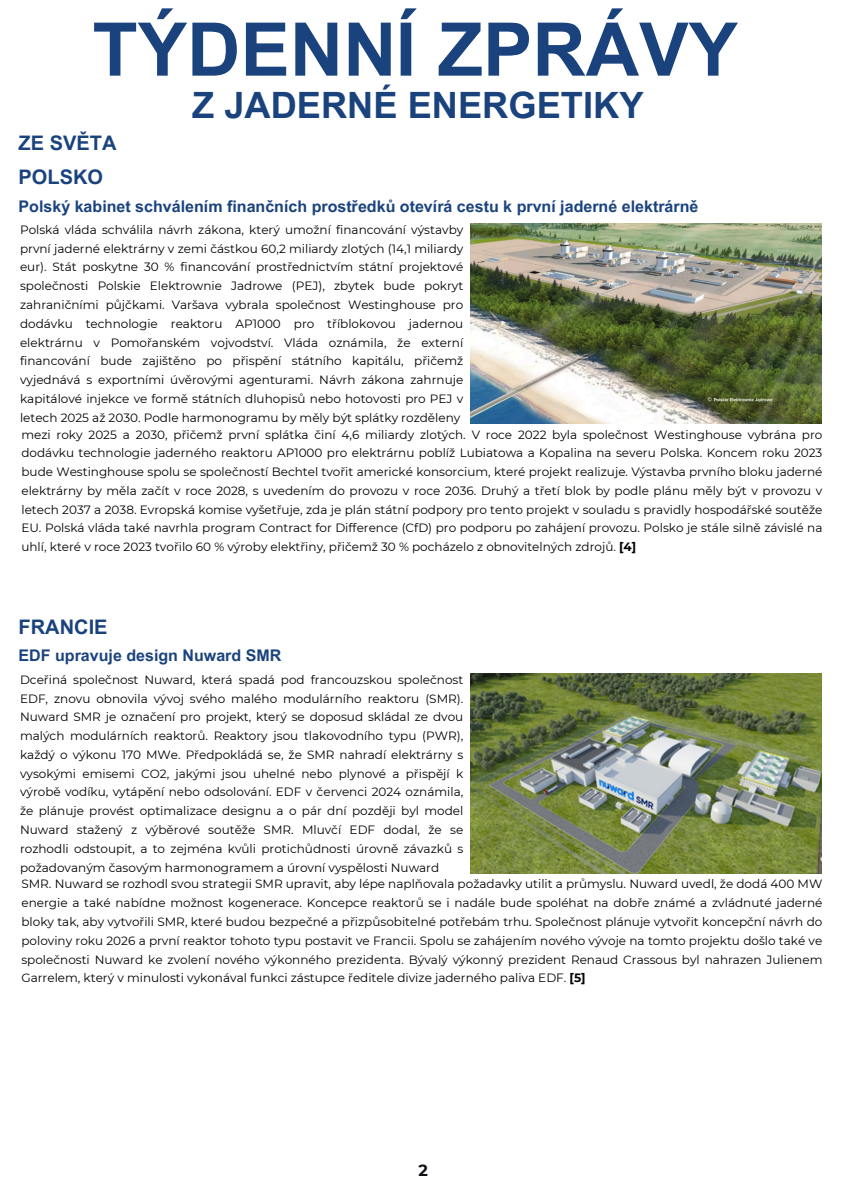
<style>
.page{position:relative;width:842px;height:1191px;background:#fff}
.page>*{position:absolute;margin:0;border:0;box-sizing:border-box;transform-origin:0 0}
.t1{font:700 74px "Arial MT Pro";color:#1a437e}
.t2{font:700 36.3px "Arial MT Pro";color:#1a437e}
.t3{font:700 20px "Arial MT Pro";color:#1a437e}
.t4{font:700 16px "Arial MT Pro";color:#1a437e}
.t5{font:700 16px "Montserrat";color:#121016}
.t6{font:12px/18.8px "Montserrat";color:#000;text-align:justify}
.s1{font-weight:700}
</style>
<div class="page">
<img style="left:471px;top:223px;width:350px;height:200px">
<img style="left:471px;top:673px;width:350px;height:200px">
<h3 class="t1" style="left:93px;top:22px;width:647px">TÝDENNÍ ZPRÁVY</h3>
<p class="t3" style="left:19px;top:136px;width:99px">ZE SVĚTA</p>
<h3 class="t3" style="left:19px;top:170px;width:86px">POLSKO</h3>
<p class="t2" style="left:192px;top:91px;width:453px">Z JADERNÉ ENERGETIKY</p>
<h3 class="t4" style="left:19px;top:200px;width:681px">Polský kabinet schválením finančních prostředků otevírá cestu k první jaderné elektrárně</h3>
<h4 class="t6" style="left:20px;top:220px;width:445px">Polská vláda schválila návrh zákona, který umožní financování výstavby první jaderné elektrárny v zemi částkou 60,2 miliardy zlotých (14,1 miliardy eur). Stát poskytne 30 % financování prostřednictvím státní projektové společnosti Polskie Elektrownie Jadrowe (PEJ), zbytek bude pokryt zahraničními půjčkami. Varšava vybrala společnost Westinghouse pro dodávku technologie reaktoru AP1000 pro tříblokovou jadernou elektrárnu v Pomořanském vojvodství. Vláda oznámila, že externí financování bude zajištěno po přispění státního kapitálu, přičemž vyjednává s exportními úvěrovými agenturami. Návrh zákona zahrnuje kapitálové injekce ve formě státních dluhopisů nebo hotovosti pro PEJ v letech 2025 až 2030. Podle harmonogramu by měly být splátky rozděleny</h4>
<h4 class="t6" style="left:21px;top:425px;width:802px">mezi roky 2025 a 2030, přičemž první splátka činí 4,6 miliardy zlotých. V roce 2022 byla společnost Westinghouse vybrána pro dodávku technologie jaderného reaktoru AP1000 pro elektrárnu poblíž Lubiatowa a Kopalina na severu Polska. Koncem roku 2023 bude Westinghouse spolu se společností Bechtel tvořit americké konsorcium, které projekt realizuje. Výstavba prvního bloku jaderné elektrárny by měla začít v roce 2028, s uvedením do provozu v roce 2036. Druhý a třetí blok by podle plánu měly být v provozu v letech 2037 a 2038. Evropská komise vyšetřuje, zda je plán státní podpory pro tento projekt v souladu s pravidly hospodářské soutěže EU. Polská vláda také navrhla program Contract for Difference (CfD) pro podporu po zahájení provozu. Polsko je stále silně závislé na uhlí, které v roce 2023 tvořilo 60 % výroby elektřiny, přičemž 30 % pocházelo z obnovitelných zdrojů. <span class="s1">[4]</span></h4>
<p class="t3" style="left:19px;top:619px;width:91px">FRANCIE</p>
<p class="t4" style="left:19px;top:649px;width:264px">EDF upravuje design Nuward SMR</p>
<p class="t6" style="left:20px;top:670px;width:445px">Dceřiná společnost Nuward, která spadá pod francouzskou společnost EDF, znovu obnovila vývoj svého malého modulárního reaktoru (SMR).<br>Nuward SMR je označení pro projekt, který se doposud skládal ze dvou malých modulárních reaktorů. Reaktory jsou tlakovodního typu (PWR), každý o výkonu 170 MWe. Předpokládá se, že SMR nahradí elektrárny s vysokými emisemi CO2, jakými jsou uhelné nebo plynové a přispějí k výrobě vodíku, vytápění nebo odsolování. EDF v červenci 2024 oznámila, že plánuje provést optimalizace designu a o pár dní později byl model Nuward stažený z výběrové soutěže SMR. Mluvčí EDF dodal, že se rozhodli odstoupit, a to zejména kvůli protichůdnosti úrovně závazků s požadovaným časovým harmonogramem a úrovní vyspělosti Nuward</p>
<p class="t6" style="left:21px;top:874px;width:802px">SMR. Nuward se rozhodl svou strategii SMR upravit, aby lépe naplňovala požadavky utilit a průmyslu. Nuward uvedl, že dodá 400 MW energie a také nabídne možnost kogenerace. Koncepce reaktorů se i nadále bude spoléhat na dobře známé a zvládnuté jaderné bloky tak, aby vytvořili SMR, které budou bezpečné a přizpůsobitelné potřebám trhu. Společnost plánuje vytvořit koncepční návrh do poloviny roku 2026 a první reaktor tohoto typu postavit ve Francii. Spolu se zahájením nového vývoje na tomto projektu došlo také ve společnosti Nuward ke zvolení nového výkonného prezidenta. Bývalý výkonný prezident Renaud Crassous byl nahrazen Julienem Garrelem, který v minulosti vykonával funkci zástupce ředitele divize jaderného paliva EDF. <span class="s1">[5]</span></p>
<p class="t5" style="left:418px;top:1160px;width:11px">2</p>
</div>
